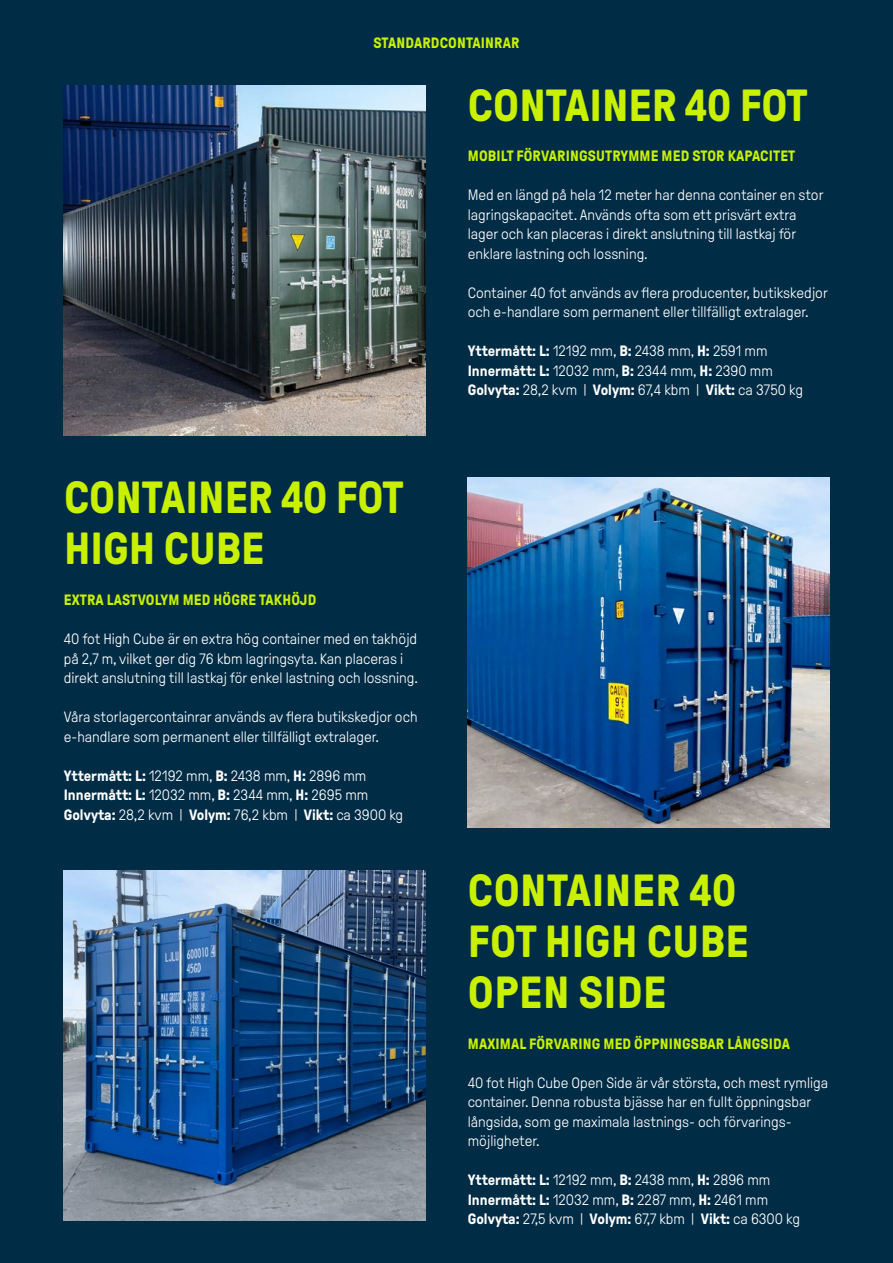
<style>
.page{position:relative;width:893px;height:1263px;background:#002c46}
.page>*{position:absolute;margin:0;border:0;box-sizing:border-box;transform-origin:0 0}
.t1{font:700 45px/51px "GT Pressura";color:#c8f000}
.t2{font:300 15px/19.5px "GT Pressura";color:#fff}
.t3{font:700 15px "GT Pressura";letter-spacing:.01em;color:#c8f000}
.s1{font-weight:700}
</style>
<div class="page">
<img style="left:64px;top:85px;width:361px;height:350px">
<img style="left:64px;top:870px;width:361px;height:350px">
<img style="left:468px;top:478px;width:361px;height:350px">
<p class="t3" style="left:373px;top:35px;width:148px">STANDARDCONTAINRAR</p>
<h1 class="t1" style="left:468px;top:80px;width:341px">CONTAINER 40 FOT</h1>
<p class="t3" style="left:468px;top:148px;width:329px">MOBILT FÖRVARINGSUTRYMME MED STOR KAPACITET</p>
<p class="t2" style="left:468px;top:185px;width:357px">Med en längd på hela 12 meter har denna container en stor lagringskapacitet. Används ofta som ett prisvärt extra lager och kan placeras i direkt anslutning till lastkaj för enklare lastning och lossning.</p>
<p class="t2" style="left:468px;top:283px;width:362px">Container 40 fot används av flera producenter, butikskedjor och e-handlare som permanent eller tillfälligt extralager.</p>
<p class="t2" style="left:468px;top:341px;width:337px"><span class="s1">Yttermått: L:</span> 12192 mm, <span class="s1">B:</span> 2438 mm, <span class="s1">H:</span> 2591 mm<br><span class="s1">Innermått: L:</span> 12032 mm, <span class="s1">B:</span> 2344 mm, <span class="s1">H:</span> 2390 mm<br><span class="s1">Golvyta:</span> 28,2 kvm | <span class="s1">Volym:</span> 67,4 kbm | <span class="s1">Vikt:</span> ca 3750 kg</p>
<h1 class="t1" style="left:64px;top:473px;width:341px">CONTAINER 40 FOT<br>HIGH CUBE</h1>
<p class="t3" style="left:64px;top:592px;width:254px">EXTRA LASTVOLYM MED HÖGRE TAKHÖJD</p>
<p class="t2" style="left:64px;top:629px;width:356px">40 fot High Cube är en extra hög container med en takhöjd på 2,7 m, vilket ger dig 76 kbm lagringsyta. Kan placeras i direkt anslutning till lastkaj för enkel lastning och lossning.</p>
<p class="t2" style="left:64px;top:707px;width:355px">Våra storlagercontainrar används av flera butikskedjor och e-handlare som permanent eller tillfälligt extralager.</p>
<p class="t2" style="left:64px;top:766px;width:341px"><span class="s1">Yttermått: L:</span> 12192 mm, <span class="s1">B:</span> 2438 mm, <span class="s1">H:</span> 2896 mm<br><span class="s1">Innermått: L:</span> 12032 mm, <span class="s1">B:</span> 2344 mm, <span class="s1">H:</span> 2695 mm<br><span class="s1">Golvyta:</span> 28,2 kvm | <span class="s1">Volym:</span> 76,2 kbm | <span class="s1">Vikt:</span> ca 3900 kg</p>
<h1 class="t1" style="left:468px;top:865px;width:282px">CONTAINER 40<br>FOT HIGH CUBE<br>OPEN SIDE</h1>
<p class="t3" style="left:468px;top:1035px;width:324px">MAXIMAL FÖRVARING MED ÖPPNINGSBAR LÅNGSIDA</p>
<p class="t2" style="left:468px;top:1073px;width:362px">40 fot High Cube Open Side är vår största, och mest rymliga container. Denna robusta bjässe har en fullt öppningsbar långsida, som ge maximala lastnings- och förvarings&shy;möjligheter.</p>
<p class="t2" style="left:468px;top:1170px;width:334px"><span class="s1">Yttermått: L:</span> 12192 mm, <span class="s1">B:</span> 2438 mm, <span class="s1">H:</span> 2896 mm<br><span class="s1">Innermått: L:</span> 12032 mm, <span class="s1">B:</span> 2287 mm, <span class="s1">H:</span> 2461 mm<br><span class="s1">Golvyta:</span> 27,5 kvm | <span class="s1">Volym:</span> 67,7 kbm | <span class="s1">Vikt:</span> ca 6300 kg</p>
</div>
